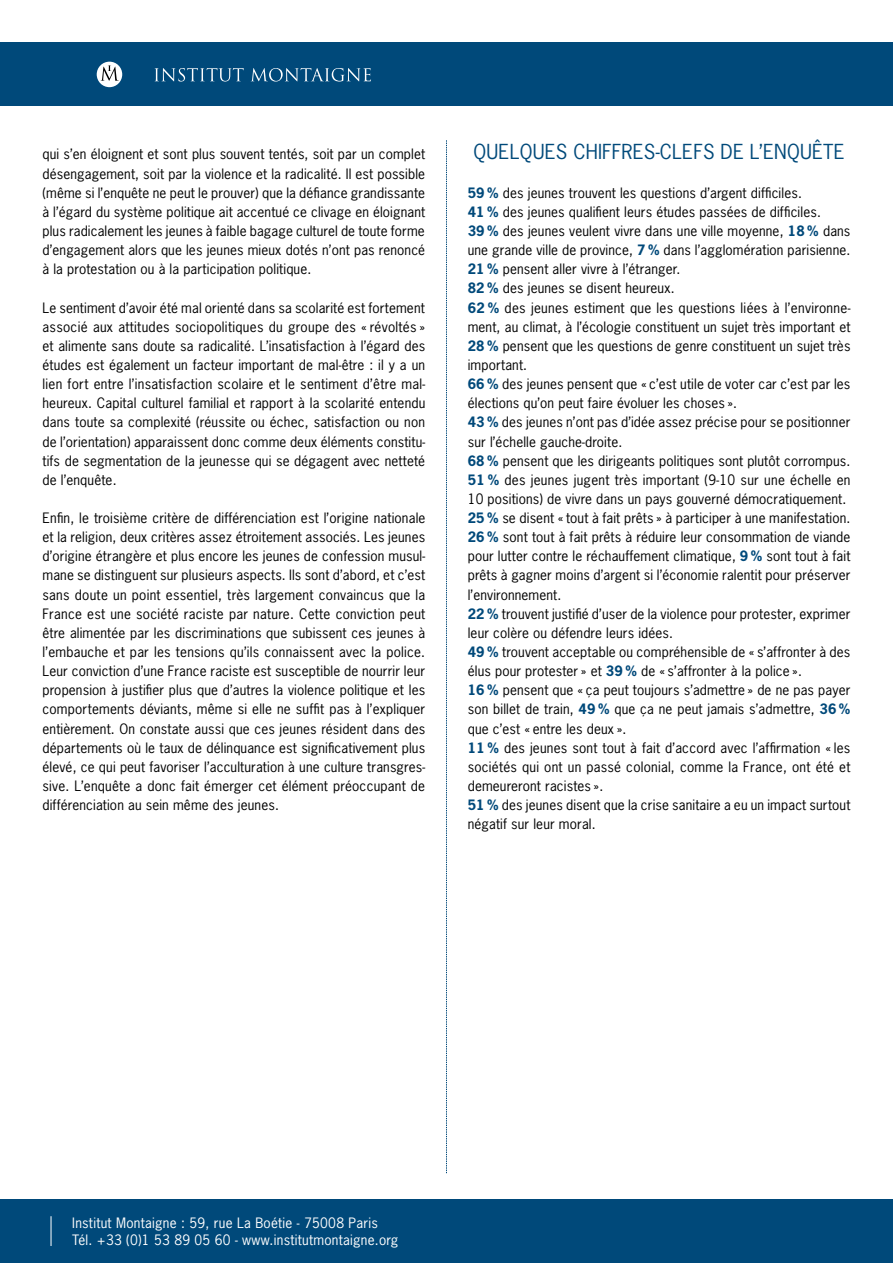
<style>
.page{position:relative;width:893px;height:1263px;background:#fff}
.page>*{position:absolute;margin:0;border:0;box-sizing:border-box;transform-origin:0 0}
._01_texte_courant_es{font:19.5px "News Gothic Std";letter-spacing:.01em;color:#00497a}
._01_texte_courant_es-2{font:13.5px/19.2px "News Gothic Std";letter-spacing:.01em;color:#000;text-align:justify}
._01_texte_courant{font:13.5px/19.2px "News Gothic Std";letter-spacing:.01em;color:#000}
._01_texte_courant-2{font:13.5px "News Gothic Std";letter-spacing:.02em;color:#fff}
.s1{font-weight:700;color:#00497a}
</style>
<div class="page">
<div style="left:0;top:1199px;width:893px;height:64px;background:#00497a"></div>
<svg style="left:446px;top:140px;width:1px;height:1034px"></svg>
<div style="left:0;top:43px;width:893px;height:63px;background:#00497a"></div>
<div style="left:97px;top:62px;width:25px;height:25px;background:#fff;border-radius:50%"></div>
<svg style="left:101px;top:65px;width:18px;height:16px"></svg>
<svg style="left:155px;top:68px;width:89px;height:14px"></svg>
<svg style="left:251px;top:68px;width:120px;height:14px"></svg>
<hr style="left:51px;top:1216px;width:1px;height:30px;background:#fff">
<p class="_01_texte_courant_es-2" style="left:43px;top:145px;width:384px">qui s’en éloignent et sont plus souvent tentés, soit par un complet désengagement, soit par la violence et la radicalité. Il est possible (même si l’enquête ne peut le prouver) que la défiance grandissante à l’égard du système politique ait accentué ce clivage en éloignant plus radicalement les jeunes à faible bagage culturel de toute forme d’engagement alors que les jeunes mieux dotés n’ont pas renoncé à la protestation ou à la participation politique.</p>
<p class="_01_texte_courant_es-2" style="left:43px;top:298px;width:384px">Le sentiment d’avoir été mal orienté dans sa scolarité est fortement associé aux attitudes sociopolitiques du groupe des « révoltés » et alimente sans doute sa radicalité. L’insatisfaction à l’égard des études est également un facteur important de mal-être : il y a un lien fort entre l’insatisfaction scolaire et le sentiment d’être mal&shy;heureux. Capital culturel familial et rapport à la scolarité entendu dans toute sa complexité (réussite ou échec, satisfaction ou non de l’orientation) apparaissent donc comme deux éléments constitu&shy;tifs de segmentation de la jeunesse qui se dégagent avec netteté de l’enquête.</p>
<p class="_01_texte_courant_es-2" style="left:43px;top:508px;width:384px">Enfin, le troisième critère de différenciation est l’origine nationale et la religion, deux critères assez étroitement associés. Les jeunes d’origine étrangère et plus encore les jeunes de confession musul&shy;mane se distinguent sur plusieurs aspects. Ils sont d’abord, et c’est sans doute un point essentiel, très largement convaincus que la France est une société raciste par nature. Cette conviction peut être alimentée par les discriminations que subissent ces jeunes à l’embauche et par les tensions qu’ils connaissent avec la police.<br>Leur conviction d’une France raciste est susceptible de nourrir leur propension à justifier plus que d’autres la violence politique et les comportements déviants, même si elle ne suffit pas à l’expliquer entièrement. On constate aussi que ces jeunes résident dans des départements où le taux de délinquance est significativement plus élevé, ce qui peut favoriser l’acculturation à une culture transgres&shy;sive. L’enquête a donc fait émerger cet élément préoccupant de différenciation au sein même des jeunes.</p>
<p class="_01_texte_courant_es" style="left:474px;top:140px;width:373px">QUELQUES CHIFFRES-CLEFS DE L’ENQUÊTE</p>
<p class="_01_texte_courant_es-2" style="left:468px;top:183px;width:336px"><span class="s1">59 %</span> des jeunes trouvent les questions d’argent difficiles.</p>
<p class="_01_texte_courant" style="left:468px;top:202px;width:355px"><span class="s1">41 %</span> des jeunes qualifient leurs études passées de difficiles.</p>
<p class="_01_texte_courant" style="left:468px;top:221px;width:384px;text-align:justify"><span class="s1">39 %</span> des jeunes veulent vivre dans une ville moyenne, <span class="s1">18 %</span> dans une grande ville de province, <span class="s1">7 %</span> dans l’agglomération parisienne.<br><span class="s1">21 %</span> pensent aller vivre à l’étranger.</p>
<p class="_01_texte_courant" style="left:468px;top:279px;width:208px"><span class="s1">82 %</span> des jeunes se disent heureux.</p>
<p class="_01_texte_courant" style="left:468px;top:298px;width:384px;text-align:justify"><span class="s1">62 %</span> des jeunes estiment que les questions liées à l’environne&shy;ment, au climat, à l’écologie constituent un sujet très important et <span class="s1">28 %</span> pensent que les questions de genre constituent un sujet très important.</p>
<p class="_01_texte_courant" style="left:468px;top:374px;width:384px"><span class="s1">66 %</span> des jeunes pensent que « c’est utile de voter car c’est par les élections qu’on peut faire évoluer les choses ».</p>
<p class="_01_texte_courant" style="left:468px;top:413px;width:384px"><span class="s1">43 %</span> des jeunes n’ont pas d’idée assez précise pour se positionner sur l’échelle gauche-droite.</p>
<p class="_01_texte_courant" style="left:468px;top:451px;width:384px"><span class="s1">68 %</span> pensent que les dirigeants politiques sont plutôt corrompus.</p>
<p class="_01_texte_courant" style="left:468px;top:470px;width:384px"><span class="s1">51 %</span> des jeunes jugent très important (9-10 sur une échelle en<br>10 positions) de vivre dans un pays gouverné démocratiquement.</p>
<p class="_01_texte_courant" style="left:468px;top:508px;width:384px"><span class="s1">25 %</span> se disent « tout à fait prêts » à participer à une manifestation.</p>
<p class="_01_texte_courant" style="left:468px;top:527px;width:384px;text-align:justify"><span class="s1">26 %</span> sont tout à fait prêts à réduire leur consommation de viande pour lutter contre le réchauffement climatique, <span class="s1">9 %</span> sont tout à fait prêts à gagner moins d’argent si l’économie ralentit pour préserver l’environnement.</p>
<p class="_01_texte_courant" style="left:468px;top:604px;width:384px"><span class="s1">22 %</span> trouvent justifié d’user de la violence pour protester, exprimer leur colère ou défendre leurs idées.</p>
<p class="_01_texte_courant" style="left:468px;top:642px;width:384px"><span class="s1">49 %</span> trouvent acceptable ou compréhensible de « s’affronter à des élus pour protester » et <span class="s1">39 %</span> de « s’affronter à la police ».</p>
<p class="_01_texte_courant" style="left:468px;top:680px;width:384px;text-align:justify"><span class="s1">16 %</span> pensent que « ça peut toujours s’admettre » de ne pas payer son billet de train, <span class="s1">49 %</span> que ça ne peut jamais s’admettre, <span class="s1">36 % </span>que c’est « entre les deux ».</p>
<p class="_01_texte_courant" style="left:468px;top:738px;width:384px;text-align:justify"><span class="s1">11 %</span> des jeunes sont tout à fait d’accord avec l’affirmation « les sociétés qui ont un passé colonial, comme la France, ont été et demeureront racistes ».</p>
<p class="_01_texte_courant" style="left:468px;top:795px;width:384px"><span class="s1">51 %</span> des jeunes disent que la crise sanitaire a eu un impact surtout négatif sur leur moral.</p>
<p class="_01_texte_courant-2" style="left:72px;top:1214px;width:307px">Institut Montaigne : 59, rue La Boétie - 75008 Paris</p>
<p class="_01_texte_courant-2" style="left:72px;top:1231px;width:328px">Tél. +33 (0)1 53 89 05 60 - www.institutmontaigne.org</p>
</div>
